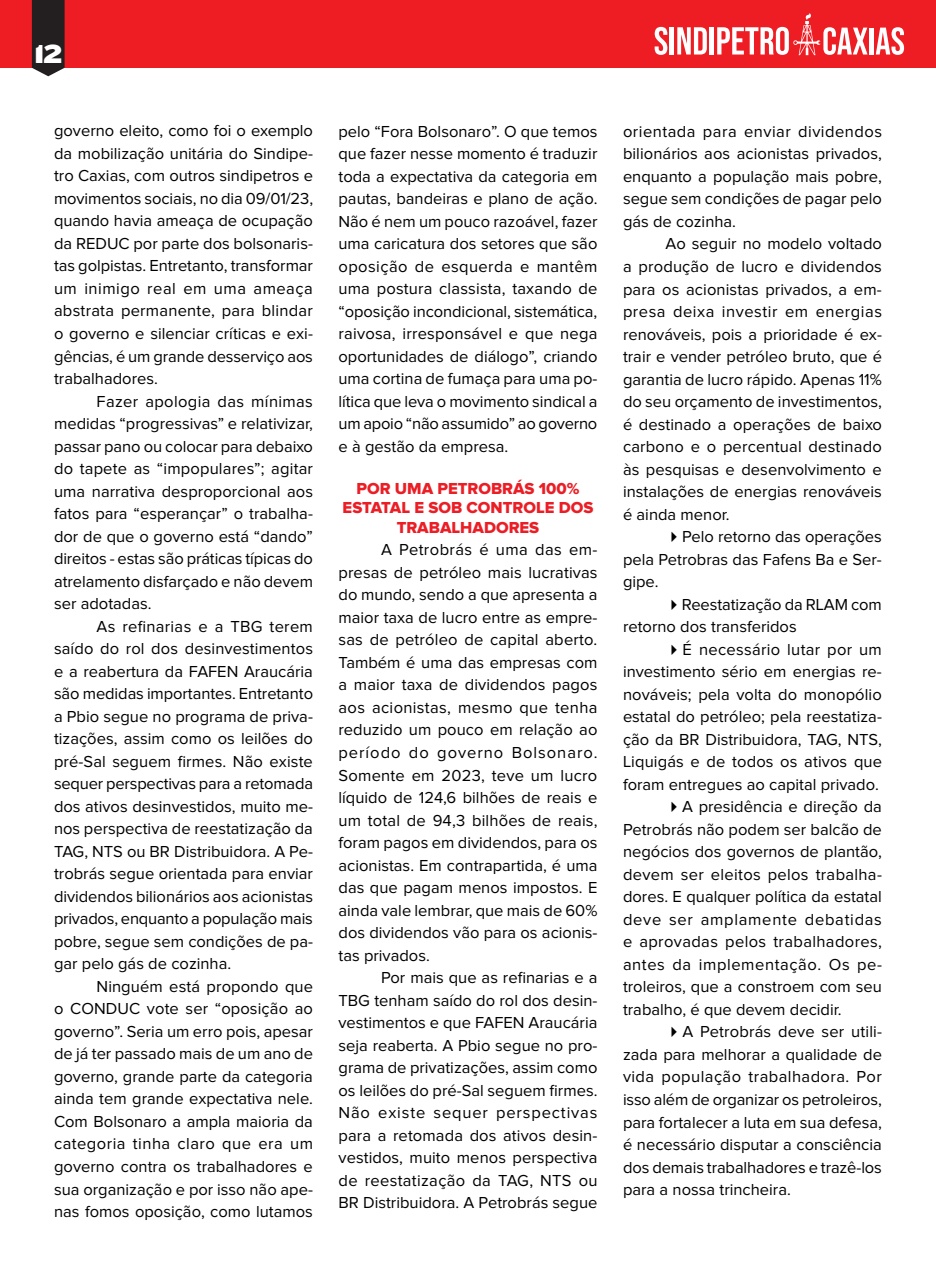
<style>
.page{position:relative;width:936px;height:1276px;background:#fff}
.page>*{position:absolute;margin:0;border:0;box-sizing:border-box;transform-origin:0 0}
.t1{font:27px "Knockout HTF73 Full Heviweight";color:#fff}
.t2{font:16.5px/22.5px "Proxima Nova";color:#000001;text-align:justify}
.t3{font:16.5px/19.5px "Proxima Nova Extrabld";color:#eb1d25;text-align:center}
</style>
<div class="page">
<div style="left:0;top:0;width:935px;height:68px;background:#ee1d23"></div>
<svg style="left:32px;top:0;width:33px;height:76px;background:#302a2b"></svg>
<svg style="left:654px;top:27px;width:13px;height:28px"></svg>
<div style="left:669px;top:27px;width:5px;height:27px;background:#fff"></div>
<svg style="left:677px;top:27px;width:29px;height:27px"></svg>
<div style="left:709px;top:27px;width:5px;height:27px;background:#fff"></div>
<hr style="left:869px;top:28px;width:4px;height:26px;background:#fff">
<svg style="left:875px;top:27px;width:29px;height:28px"></svg>
<svg style="left:717px;top:13px;width:150px;height:42px"></svg>
<h1 class="t1" style="left:34px;top:39px;width:30px">12</h1>
<p class="t2" style="left:54px;top:120px;width:260px">governo eleito, como foi o exemplo da mobilização unitária do Sindipe&shy;tro Caxias, com outros sindipetros e movimentos sociais, no dia 09/01/23, quando havia ameaça de ocupação da REDUC por parte dos bolsonaris&shy;tas golpistas. Entretanto, transformar um inimigo real em uma ameaça abstrata permanente, para blindar o governo e silenciar críticas e exi&shy;gências, é um grande desserviço aos trabalhadores.</p>
<p class="t2" style="left:54px;top:390px;width:260px;text-indent:43px">Fazer apologia das mínimas medidas “progressivas” e relativizar, passar pano ou colocar para debaixo do tapete as “impopulares”; agitar uma narrativa desproporcional aos fatos para “esperançar” o trabalha&shy;dor de que o governo está “dando” direitos - estas são práticas típicas do atrelamento disfarçado e não devem ser adotadas.</p>
<p class="t2" style="left:54px;top:615px;width:261px;text-indent:43px">As refinarias e a TBG terem saído do rol dos desinvestimentos e a reabertura da FAFEN Araucária são medidas importantes. Entretanto a Pbio segue no programa de priva&shy;tizações, assim como os leilões do pré-Sal seguem firmes. Não existe sequer perspectivas para a retomada dos ativos desinvestidos, muito me&shy;nos perspectiva de reestatização da TAG, NTS ou BR Distribuidora. A Pe&shy;trobrás segue orientada para enviar dividendos bilionários aos acionistas privados, enquanto a população mais pobre, segue sem condições de pa&shy;gar pelo gás de cozinha.</p>
<p class="t2" style="left:54px;top:976px;width:260px;text-indent:43px">Ninguém está propondo que o CONDUC vote ser “oposição ao governo”. Seria um erro pois, apesar de já ter passado mais de um ano de governo, grande parte da categoria ainda tem grande expectativa nele.<br>Com Bolsonaro a ampla maioria da categoria tinha claro que era um governo contra os trabalhadores e sua organização e por isso não ape&shy;nas fomos oposição, como lutamos</p>
<p class="t2" style="left:338px;top:121px;width:260px">pelo “Fora Bolsonaro”. O que temos que fazer nesse momento é traduzir toda a expectativa da categoria em pautas, bandeiras e plano de ação.<br>Não é nem um pouco razoável, fazer uma caricatura dos setores que são oposição de esquerda e mantêm uma postura classista, taxando de “oposição incondicional, sistemática, raivosa, irresponsável e que nega oportunidades de diálogo”, criando uma cortina de fumaça para uma po&shy;lítica que leva o movimento sindical a um apoio “não assumido” ao governo e à gestão da empresa.</p>
<p class="t3" style="left:342px;top:479px;width:252px">POR UMA PETROBRÁS 100%<br>ESTATAL E SOB CONTROLE DOS<br>TRABALHADORES</p>
<p class="t2" style="left:338px;top:539px;width:260px;text-indent:43px">A Petrobrás é uma das em&shy;presas de petróleo mais lucrativas do mundo, sendo a que apresenta a maior taxa de lucro entre as empre&shy;sas de petróleo de capital aberto.<br>Também é uma das empresas com a maior taxa de dividendos pagos aos acionistas, mesmo que tenha reduzido um pouco em relação ao período do governo Bolsonaro.<br>Somente em 2023, teve um lucro líquido de 124,6 bilhões de reais e um total de 94,3 bilhões de reais, foram pagos em dividendos, para os acionistas. Em contrapartida, é uma das que pagam menos impostos. E ainda vale lembrar, que mais de 60% dos dividendos vão para os acionis&shy;tas privados.</p>
<p class="t2" style="left:338px;top:967px;width:260px;text-indent:43px">Por mais que as refinarias e a TBG tenham saído do rol dos desin&shy;vestimentos e que FAFEN Araucária seja reaberta. A Pbio segue no pro&shy;grama de privatizações, assim como os leilões do pré-Sal seguem firmes.<br>Não existe sequer perspectivas para a retomada dos ativos desin&shy;vestidos, muito menos perspectiva de reestatização da TAG, NTS ou BR Distribuidora. A Petrobrás segue</p>
<p class="t2" style="left:623px;top:121px;width:260px">orientada para enviar dividendos bilionários aos acionistas privados, enquanto a população mais pobre, segue sem condições de pagar pelo gás de cozinha.</p>
<p class="t2" style="left:623px;top:233px;width:260px;text-indent:43px">Ao seguir no modelo voltado a produção de lucro e dividendos para os acionistas privados, a em&shy;presa deixa investir em energias renováveis, pois a prioridade é ex&shy;trair e vender petróleo bruto, que é garantia de lucro rápido. Apenas 11% do seu orçamento de investimentos, é destinado a operações de baixo carbono e o percentual destinado às pesquisas e desenvolvimento e instalações de energias renováveis é ainda menor.</p>
<p class="t2" style="left:623px;top:526px;width:260px;text-indent:43px">✔Pelo retorno das operações pela Petrobras das Fafens Ba e Ser&shy;gipe.</p>
<p class="t2" style="left:623px;top:593px;width:260px;text-indent:43px">✔Reestatização da RLAM com retorno dos transferidos</p>
<p class="t2" style="left:623px;top:638px;width:260px;text-indent:43px">✔É necessário lutar por um investimento sério em energias re&shy;nováveis; pela volta do monopólio estatal do petróleo; pela reestatiza&shy;ção da BR Distribuidora, TAG, NTS, Liquigás e de todos os ativos que foram entregues ao capital privado.</p>
<p class="t2" style="left:623px;top:796px;width:260px;text-indent:43px">✔A presidência e direção da Petrobrás não podem ser balcão de negócios dos governos de plantão, devem ser eleitos pelos trabalha&shy;dores. E qualquer política da estatal deve ser amplamente debatidas e aprovadas pelos trabalhadores, antes da implementação. Os pe&shy;troleiros, que a constroem com seu trabalho, é que devem decidir.</p>
<p class="t2" style="left:623px;top:1021px;width:260px;text-indent:43px">✔A Petrobrás deve ser utili&shy;zada para melhorar a qualidade de vida população trabalhadora. Por isso além de organizar os petroleiros, para fortalecer a luta em sua defesa, é necessário disputar a consciência dos demais trabalhadores e trazê-los para a nossa trincheira.</p>
</div>
